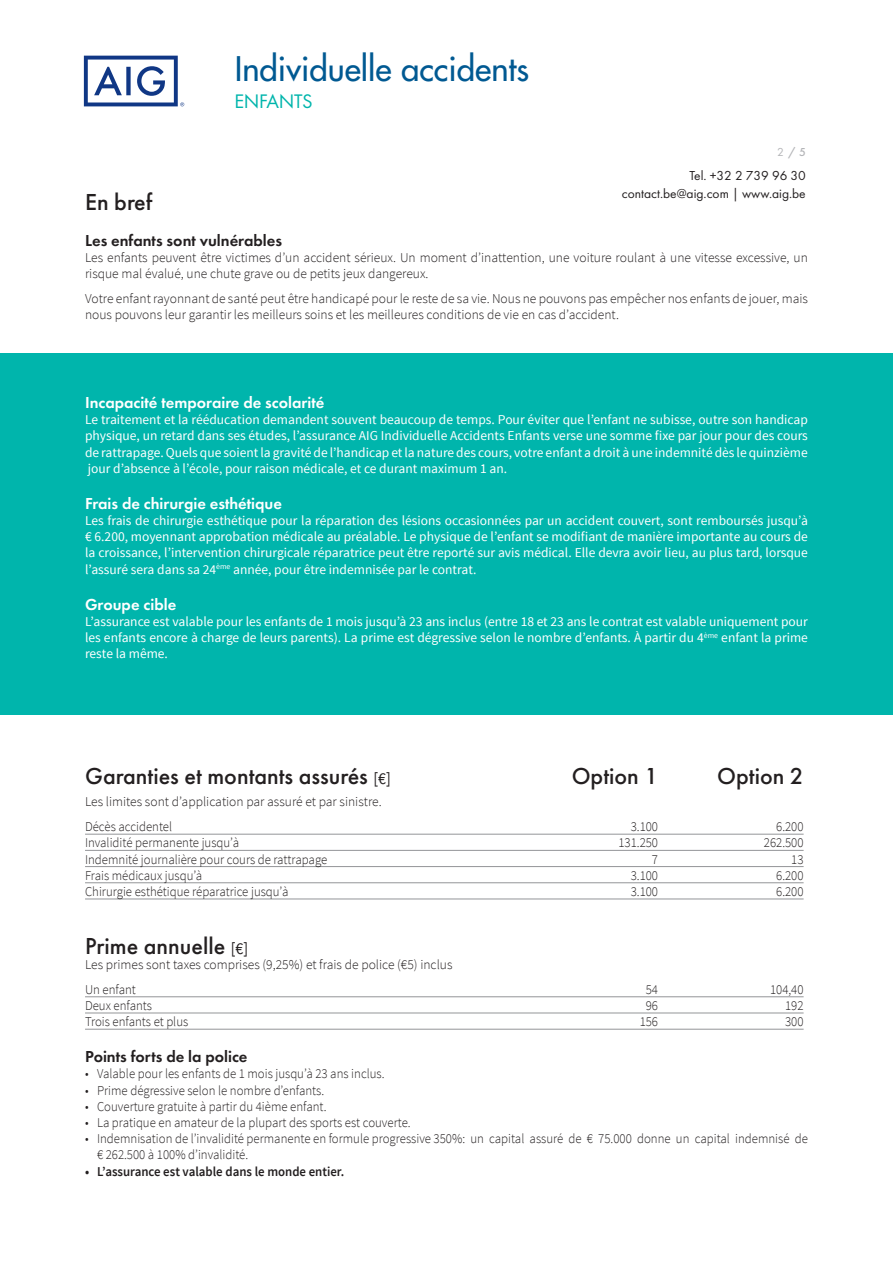
<style>
.page{position:relative;width:893px;height:1263px;background:#fff}
.page>*{position:absolute;margin:0;border:0;box-sizing:border-box;transform-origin:0 0}
.t1{font:33px "Futura";color:#005992}
.t2{font:500 24px "Futura PT";color:#231f20}
.t3{font:18px "Futura";color:#00b5ac}
.t4{font:600 16.5px "Futura PT";color:#fff}
.t5{font:600 16.5px "Futura PT";color:#231f20}
.t6{font:13.5px/16.2px "Source Sans Pro";color:#fff;text-align:justify}
.t7{font:300 13.5px/16.2px "Source Sans Pro";color:#231f20;scale:.95 1}
.t8{font:300 13.5px/16.2px "Source Sans Pro";color:#231f20}
.t9{font:13.5px/18px "Futura PT";color:#231f20;text-align:right}
.t10{font:600 13.5px "Source Sans Pro";color:#231f20;scale:.95 1}
.t11{font:500 12px "Futura PT";color:#b4b5b8}
.s1{font-weight:400}
.s2{font-family:"Source Sans Pro";font-weight:400;font-size:16.5px}
</style>
<div class="page">
<svg style="left:84px;top:56px;width:100px;height:50px"></svg>
<div style="left:0;top:353px;width:893px;height:361px;background:#00b5ac"></div>
<hr style="left:85px;top:834px;width:719px;height:1px;background:#939598">
<hr style="left:85px;top:850px;width:719px;height:1px;background:#939598">
<hr style="left:85px;top:866px;width:719px;height:1px;background:#939598">
<hr style="left:85px;top:882px;width:719px;height:1px;background:#939598">
<hr style="left:85px;top:899px;width:719px;height:1px;background:#939598">
<hr style="left:85px;top:996px;width:719px;height:1px;background:#939598">
<hr style="left:85px;top:1013px;width:719px;height:1px;background:#939598">
<hr style="left:85px;top:1029px;width:719px;height:1px;background:#939598">
<h1 class="t1" style="left:235px;top:48px;width:296px">Individuelle accidents</h1>
<h3 class="t3" style="left:235px;top:90px;width:79px">ENFANTS</h3>
<p class="t11" style="left:777px;top:145px;width:30px"><span class="s1">2</span> / 5</p>
<p class="t9" style="left:622px;top:167px;width:185px">Tel. +32 2 739 96 30 contact.be@aig.com | www.aig.be</p>
<p class="t2" style="left:85px;top:187px;width:69px">En bref</p>
<p class="t5" style="left:85px;top:230px;width:199px">Les enfants sont vulnérables</p>
<p class="t8" style="left:85px;top:249px;width:724px">Les enfants peuvent être victimes d’un accident sérieux. Un moment d’inattention, une voiture roulant à une vitesse excessive, un risque mal évalué, une chute grave ou de petits jeux dangereux.</p>
<p class="t8" style="left:85px;top:291px;width:724px">Votre enfant rayonnant de santé peut être handicapé pour le reste de sa vie. Nous ne pouvons pas empêcher nos enfants de jouer, mais nous pouvons leur garantir les meilleurs soins et les meilleures conditions de vie en cas d’accident.</p>
<p class="t4" style="left:85px;top:392px;width:241px">Incapacité temporaire de scolarité</p>
<p class="t6" style="left:85px;top:412px;width:724px">Le traitement et la rééducation demandent souvent beaucoup de temps. Pour éviter que l’enfant ne subisse, outre son handicap physique, un retard dans ses études, l’assurance AIG Individuelle Accidents Enfants verse une somme fixe par jour pour des cours de rattrapage. Quels que soient la gravité de l’handicap et la nature des cours, votre enfant a droit à une indemnité dès le quinzième jour d’absence à l’école, pour raison médicale, et ce durant maximum 1 an.</p>
<p class="t4" style="left:85px;top:493px;width:198px">Frais de chirurgie esthétique</p>
<p class="t6" style="left:85px;top:513px;width:724px">Les frais de chirurgie esthétique pour la réparation des lésions occasionnées par un accident couvert, sont remboursés jusqu’à € 6.200, moyennant approbation médicale au préalable. Le physique de l’enfant se modifiant de manière importante au cours de la croissance, l’intervention chirurgicale réparatrice peut être reporté sur avis médical. Elle devra avoir lieu, au plus tard, lorsque l’assuré sera dans sa 24<sup>ème</sup> année, pour être indemnisée par le contrat.</p>
<p class="t4" style="left:85px;top:594px;width:93px">Groupe cible</p>
<p class="t6" style="left:85px;top:613px;width:724px">L’assurance est valable pour les enfants de 1 mois jusqu’à 23 ans inclus (entre 18 et 23 ans le contrat est valable uniquement pour les enfants encore à charge de leurs parents). La prime est dégressive selon le nombre d’enfants. À partir du 4<sup>ème</sup> enfant la prime reste la même.</p>
<p class="t2" style="left:85px;top:761px;width:307px">Garanties et montants assurés <span class="s2">[€]</span></p>
<p class="t2" style="left:572px;top:761px;width:88px">Option 1</p>
<p class="t2" style="left:717px;top:761px;width:88px">Option 2</p>
<p class="t8" style="left:85px;top:793px;width:298px">Les limites sont d’application par assuré et par sinistre.</p>
<p class="t7" style="left:85px;top:819px;width:93px">Décès accidentel</p>
<p class="t7" style="left:631px;top:819px;width:30px">3.100</p>
<p class="t7" style="left:776px;top:819px;width:30px">6.200</p>
<p class="t7" style="left:85px;top:835px;width:164px">Invalidité permanente jusqu’à</p>
<p class="t7" style="left:618px;top:835px;width:43px">131.250</p>
<p class="t7" style="left:764px;top:835px;width:43px">262.500</p>
<p class="t7" style="left:85px;top:851px;width:257px">Indemnité journalière pour cours de rattrapage</p>
<p class="t7" style="left:652px;top:851px;width:8px">7</p>
<p class="t7" style="left:791px;top:851px;width:14px">13</p>
<p class="t7" style="left:85px;top:867px;width:125px">Frais médicaux jusqu’à</p>
<p class="t7" style="left:631px;top:867px;width:30px">3.100</p>
<p class="t7" style="left:776px;top:867px;width:30px">6.200</p>
<p class="t7" style="left:85px;top:883px;width:216px">Chirurgie esthétique réparatrice jusqu’à</p>
<p class="t7" style="left:631px;top:883px;width:30px">3.100</p>
<p class="t7" style="left:776px;top:883px;width:30px">6.200</p>
<p class="t2" style="left:85px;top:931px;width:165px">Prime annuelle <span class="s2">[€]</span></p>
<p class="t8" style="left:85px;top:956px;width:369px">Les primes sont taxes comprises (9,25%) et frais de police (€5) inclus</p>
<p class="t7" style="left:85px;top:981px;width:55px">Un enfant</p>
<p class="t7" style="left:646px;top:981px;width:14px">54</p>
<p class="t7" style="left:770px;top:981px;width:37px">104,40</p>
<p class="t7" style="left:85px;top:997px;width:72px">Deux enfants</p>
<p class="t7" style="left:646px;top:997px;width:14px">96</p>
<p class="t7" style="left:785px;top:997px;width:21px">192</p>
<p class="t7" style="left:85px;top:1014px;width:110px">Trois enfants et plus</p>
<p class="t7" style="left:640px;top:1014px;width:21px">156</p>
<p class="t7" style="left:785px;top:1014px;width:21px">300</p>
<p class="t5" style="left:85px;top:1046px;width:164px">Points forts de la police</p>
<p class="t7" style="left:85px;top:1066px;width:317px">• Valable pour les enfants de 1 mois jusqu’à 23 ans inclus.</p>
<p class="t7" style="left:85px;top:1082px;width:253px">• Prime dégressive selon le nombre d’enfants.</p>
<p class="t7" style="left:85px;top:1098px;width:256px">• Couverture gratuite à partir du 4ième enfant.</p>
<p class="t7" style="left:85px;top:1114px;width:344px">• La pratique en amateur de la plupart des sports est couverte.</p>
<p class="t7" style="left:97px;top:1131px;width:750px;text-indent:-12px">• Indemnisation de l’invalidité permanente en formule progressive 350%: un capital assuré de € 75.000 donne un capital indemnisé de € 262.500 à 100% d’invalidité.</p>
<p class="t10" style="left:85px;top:1162px;width:274px">• L’assurance est valable dans le monde entier.</p>
</div>
